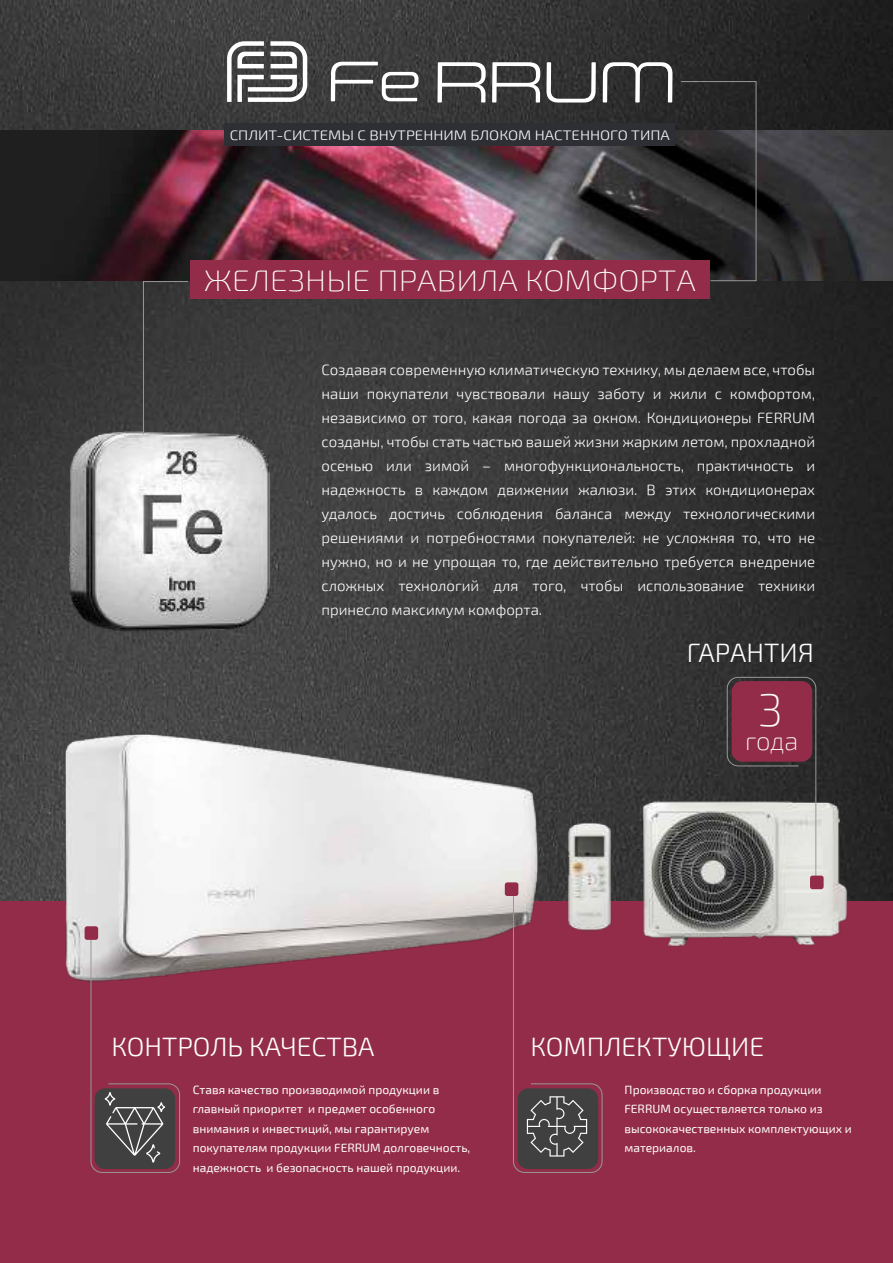
<style>
.page{position:relative;width:893px;height:1263px;background:#fff}
.page>*{position:absolute;margin:0;border:0;box-sizing:border-box;transform-origin:0 0}
.t1{font:200 45.6px "Exo 2";color:#fff}
.t2{font:200 29.1px "Exo 2";color:#fff;scale:1.1 1}
.t3{font:300 26.55px "Exo 2";color:#fff}
.t4{font:200 25.65px "Exo 2";color:#fff}
.t5{font:300 15px/24px "Exo 2";color:#fff;text-align:justify}
.t6{font:300 13.8px "Exo 2";color:#fff;scale:1.1 1}
.t7{font:12px/19.5px "Exo 2";color:#fff}
</style>
<div class="page">
<img style="left:0;top:281px;width:893px;height:620px">
<img style="left:0;top:0;width:893px;height:131px">
<img style="left:0;top:131px;width:893px;height:150px">
<img style="left:0;top:388px;width:340px;height:282px">
<div style="left:0;top:901px;width:893px;height:362px;background:#932c49"></div>
<svg style="left:437px;top:62px;width:49px;height:41px"></svg>
<svg style="left:492px;top:62px;width:48px;height:41px"></svg>
<svg style="left:546px;top:62px;width:50px;height:41px"></svg>
<svg style="left:603px;top:62px;width:69px;height:41px"></svg>
<svg style="left:331px;top:62px;width:88px;height:39px"></svg>
<svg style="left:227px;top:41px;width:80px;height:61px"></svg>
<div style="left:190px;top:260px;width:520px;height:39px;background:#932c49"></div>
<div style="left:225px;top:123px;width:450px;height:23px;background:#2e2e35"></div>
<svg style="left:680px;top:81px;width:76px;height:200px"></svg>
<svg style="left:143px;top:281px;width:46px;height:154px"></svg>
<img style="left:588px;top:817px;width:14px;height:70px">
<img style="left:0;top:698px;width:588px;height:351px">
<img style="left:602px;top:766px;width:282px;height:181px">
<svg style="left:727px;top:677px;width:89px;height:199px"></svg>
<div style="left:85px;top:926px;width:13px;height:14px;background:#932c49;border-radius:3px"></div>
<div style="left:732px;top:681px;width:80px;height:81px;background:#932c49;border-radius:11px"></div>
<div style="left:505px;top:882px;width:13px;height:14px;background:#932c49;border-radius:3px"></div>
<div style="left:810px;top:875px;width:14px;height:14px;background:#932c49;border-radius:3px"></div>
<svg style="left:91px;top:933px;width:89px;height:240px"></svg>
<svg style="left:513px;top:887px;width:89px;height:286px"></svg>
<p class="t6" style="left:230px;top:125px;width:402px">СПЛИТ-СИСТЕМЫ С ВНУТРЕННИМ БЛОКОМ НАСТЕННОГО ТИПА</p>
<h2 class="t2" style="left:204px;top:261px;width:449px">ЖЕЛЕЗНЫЕ ПРАВИЛА КОМФОРТА</h2>
<p class="t5" style="left:321px;top:357px;width:495px">Создавая современную климатическую технику, мы делаем все, чтобы наши покупатели чувствовали нашу заботу и жили с комфортом, независимо от того, какая погода за окном. Кондиционеры FERRUM созданы, чтобы стать частью вашей жизни жарким летом, прохладной осенью или зимой – многофункциональность, практичность и надежность в каждом движении жалюзи. В этих кондиционерах удалось достичь соблюдения баланса между технологическими решениями и потребностями покупателей: не усложняя то, что не нужно, но и не упрощая то, где действительно требуется внедрение сложных технологий для того, чтобы использование техники принесло максимум комфорта.</p>
<h3 class="t3" style="left:687px;top:634px;width:129px">ГАРАНТИЯ</h3>
<h1 class="t1" style="left:758px;top:683px;width:27px">3</h1>
<h3 class="t4" style="left:745px;top:724px;width:55px">года</h3>
<h3 class="t3" style="left:111px;top:1029px;width:265px">КОНТРОЛЬ КАЧЕСТВА</h3>
<h3 class="t3" style="left:530px;top:1029px;width:235px">КОМПЛЕКТУЮЩИЕ</h3>
<p class="t7" style="left:193px;top:1080px;width:279px">Ставя качество производимой продукции в главный приоритет и предмет особенного внимания и инвестиций, мы гарантируем покупателям продукции FERRUM долговечность, надежность и безопасность нашей продукции.</p>
<p class="t7" style="left:624px;top:1080px;width:229px">Производство и сборка продукции<br>FERRUM осуществляется только из высококачественных комплектующих и материалов.</p>
</div>
